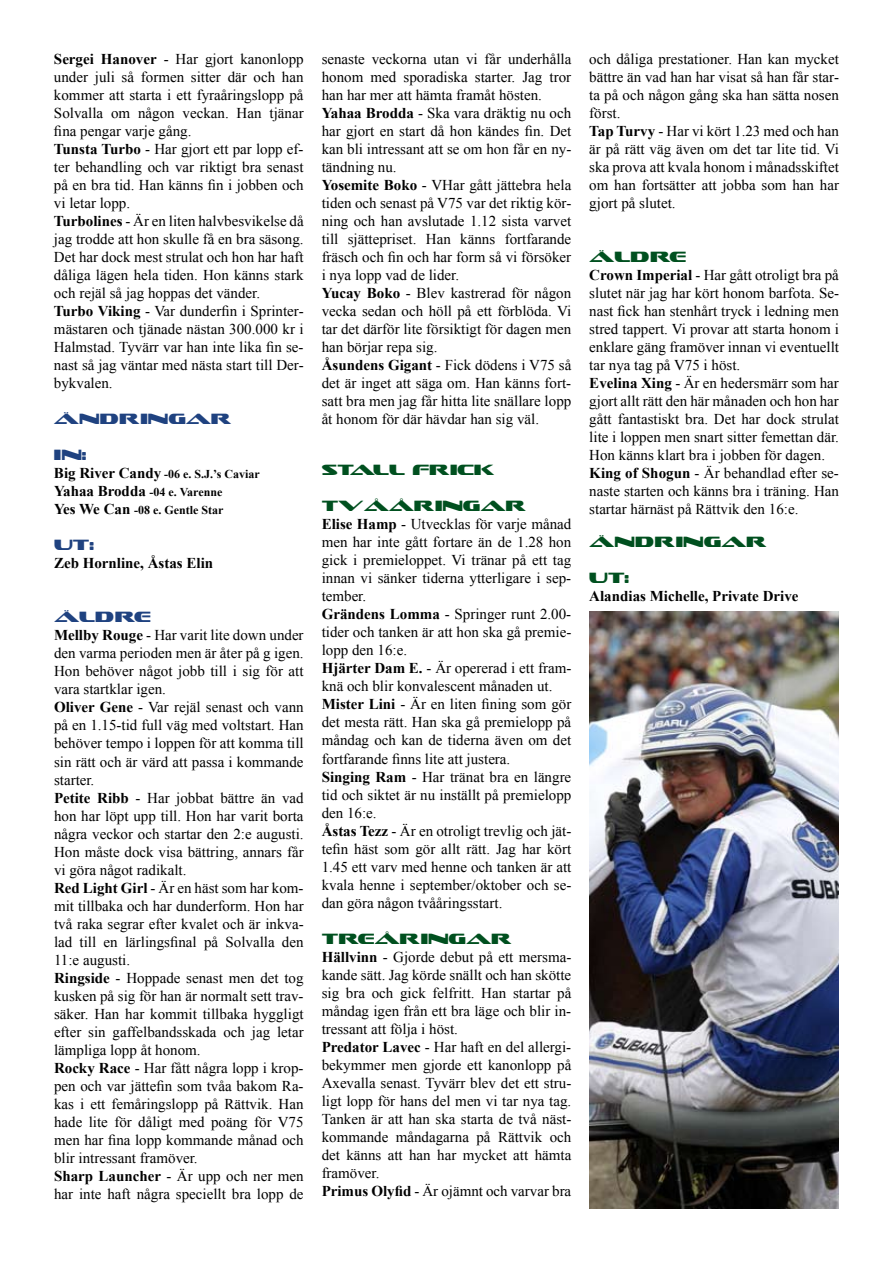
<style>
.page{position:relative;width:893px;height:1263px;background:#fff}
.page>*{position:absolute;margin:0;border:0;box-sizing:border-box;transform-origin:0 0}
.t1{font:15px/18px "Times New Roman";color:#000}
.t2{font:700 15px "Times New Roman";color:#000}
.t3{font:15px "Sofachrome";color:#00501f}
.t4{font:15px "Sofachrome";color:#1f4280}
.t5{font:700 12px/18px "Times New Roman";color:#000}
.s1{font-weight:700}
.s2{font-size:15px}
</style>
<div class="page">
<img style="left:589px;top:611px;width:250px;height:597px">
<p class="t1" style="left:54px;top:50px;width:251px"><span class="s1">Sergei Hanover</span> - Har gjort kanonlopp under juli så formen sitter där och han kommer att starta i ett fyraåringslopp på Solvalla om någon veckan. Han tjänar fina pengar varje gång.<br><span class="s1">Tunsta Turbo</span> - Har gjort ett par lopp ef&shy;ter behandling och var riktigt bra senast på en bra tid. Han känns fin i jobben och vi letar lopp.<br><span class="s1">Turbolines</span> - Är en liten halvbesvikelse då jag trodde att hon skulle få en bra säsong.<br>Det har dock mest strulat och hon har haft dåliga lägen hela tiden. Hon känns stark och rejäl så jag hoppas det vänder.<br><span class="s1">Turbo Viking</span> - Var dunderfin i Sprinter&shy;mästaren och tjänade nästan 300.000 kr i Halmstad. Tyvärr var han inte lika fin se&shy;nast så jag väntar med nästa start till Der&shy;bykvalen.</p>
<p class="t4" style="left:54px;top:412px;width:178px">ÄNDRINGAR</p>
<p class="t4" style="left:54px;top:448px;width:34px">IN:</p>
<p class="t5" style="left:54px;top:465px;width:207px"><span class="s2">Big River Candy</span> -06 e. S.J.’s Caviar<br><span class="s2">Yahaa Brodda</span> -04 e. Varenne<br><span class="s2">Yes We Can</span> -08 e. Gentle Star</p>
<p class="t4" style="left:54px;top:538px;width:42px">UT:</p>
<p class="t2" style="left:54px;top:553px;width:161px">Zeb Hornline, Åstas Elin</p>
<p class="t4" style="left:54px;top:610px;width:98px">ÄLDRE</p>
<p class="t1" style="left:54px;top:626px;width:251px"><span class="s1">Mellby Rouge</span> - Har varit lite down under den varma perioden men är åter på g igen.<br>Hon behöver något jobb till i sig för att vara startklar igen.<br><span class="s1">Oliver Gene</span> - Var rejäl senast och vann på en 1.15-tid full väg med voltstart. Han behöver tempo i loppen för att komma till sin rätt och är värd att passa i kommande starter.<br><span class="s1">Petite Ribb</span> - Har jobbat bättre än vad hon har löpt upp till. Hon har varit borta några veckor och startar den 2:e augusti.<br>Hon måste dock visa bättring, annars får vi göra något radikalt.<br><span class="s1">Red Light Girl</span> - Är en häst som har kom&shy;mit tillbaka och har dunderform. Hon har två raka segrar efter kvalet och är inkva&shy;lad till en lärlingsfinal på Solvalla den 11:e augusti.<br><span class="s1">Ringside</span> - Hoppade senast men det tog kusken på sig för han är normalt sett trav&shy;säker. Han har kommit tillbaka hyggligt efter sin gaffelbandsskada och jag letar lämpliga lopp åt honom.<br><span class="s1">Rocky Race</span> - Har fått några lopp i krop&shy;pen och var jättefin som tvåa bakom Ra&shy;kas i ett femåringslopp på Rättvik. Han hade lite för dåligt med poäng för V75 men har fina lopp kommande månad och blir intressant framöver.<br><span class="s1">Sharp Launcher</span> - Är upp och ner men har inte haft några speciellt bra lopp de</p>
<p class="t1" style="left:322px;top:50px;width:251px">senaste veckorna utan vi får underhålla honom med sporadiska starter. Jag tror han har mer att hämta framåt hösten.<br><span class="s1">Yahaa Brodda</span> - Ska vara dräktig nu och har gjort en start då hon kändes fin. Det kan bli intressant att se om hon får en ny&shy;tändning nu.<br><span class="s1">Yosemite Boko</span> - VHar gått jättebra hela tiden och senast på V75 var det riktig kör&shy;ning och han avslutade 1.12 sista varvet till sjättepriset. Han känns fortfarande fräsch och fin och har form så vi försöker i nya lopp vad de lider.<br><span class="s1">Yucay Boko</span> - Blev kastrerad för någon vecka sedan och höll på ett förblöda. Vi tar det därför lite försiktigt för dagen men han börjar repa sig.<br><span class="s1">Åsundens Gigant</span> - Fick dödens i V75 så det är inget att säga om. Han känns fort&shy;satt bra men jag får hitta lite snällare lopp åt honom för där hävdar han sig väl.</p>
<p class="t3" style="left:322px;top:463px;width:174px">STALL FRICK</p>
<p class="t3" style="left:322px;top:499px;width:205px">TVÅÅRINGAR</p>
<p class="t1" style="left:322px;top:515px;width:251px"><span class="s1">Elise Hamp</span> - Utvecklas för varje månad men har inte gått fortare än de 1.28 hon gick i premieloppet. Vi tränar på ett tag innan vi sänker tiderna ytterligare i sep&shy;tember.<br><span class="s1">Grändens Lomma</span> - Springer runt 2.00- tider och tanken är att hon ska gå premie&shy;lopp den 16:e.<br><span class="s1">Hjärter Dam E.</span> - Är opererad i ett fram&shy;knä och blir konvalescent månaden ut.<br><span class="s1">Mister Lini</span> - Är en liten fining som gör det mesta rätt. Han ska gå premielopp på måndag och kan de tiderna även om det fortfarande finns lite att justera.<br><span class="s1">Singing Ram</span> - Har tränat bra en längre tid och siktet är nu inställt på premielopp den 16:e.<br><span class="s1">Åstas Tezz</span> - Är en otroligt trevlig och jät&shy;tefin häst som gör allt rätt. Jag har kört 1.45 ett varv med henne och tanken är att kvala henne i september/oktober och se&shy;dan göra någon tvååringsstart.</p>
<p class="t3" style="left:322px;top:931px;width:191px">TREÅRINGAR</p>
<p class="t1" style="left:322px;top:947px;width:251px"><span class="s1">Hällvinn</span> - Gjorde debut på ett mersma&shy;kande sätt. Jag körde snällt och han skötte sig bra och gick felfritt. Han startar på måndag igen från ett bra läge och blir in&shy;tressant att följa i höst.<br><span class="s1">Predator Lavec</span> - Har haft en del allergi&shy;bekymmer men gjorde ett kanonlopp på Axevalla senast. Tyvärr blev det ett stru&shy;ligt lopp för hans del men vi tar nya tag.<br>Tanken är att han ska starta de två näst&shy;kommande måndagarna på Rättvik och det känns att han har mycket att hämta framöver.<br><span class="s1">Primus Olyfid</span> - Är ojämnt och varvar bra</p>
<p class="t1" style="left:589px;top:50px;width:251px">och dåliga prestationer. Han kan mycket bättre än vad han har visat så han får star&shy;ta på och någon gång ska han sätta nosen först.<br><span class="s1">Tap Turvy</span> - Har vi kört 1.23 med och han är på rätt väg även om det tar lite tid. Vi ska prova att kvala honom i månadsskiftet om han fortsätter att jobba som han har gjort på slutet.</p>
<p class="t3" style="left:589px;top:250px;width:98px">ÄLDRE</p>
<p class="t1" style="left:589px;top:266px;width:251px"><span class="s1">Crown Imperial</span> - Har gått otroligt bra på slutet när jag har kört honom barfota. Se&shy;nast fick han stenhårt tryck i ledning men stred tappert. Vi provar att starta honom i enklare gäng framöver innan vi eventuellt tar nya tag på V75 i höst.<br><span class="s1">Evelina Xing</span> - Är en hedersmärr som har gjort allt rätt den här månaden och hon har gått fantastiskt bra. Det har dock strulat lite i loppen men snart sitter femettan där.<br>Hon känns klart bra i jobben för dagen.<br><span class="s1">King of Shogun</span> - Är behandlad efter se&shy;naste starten och känns bra i träning. Han startar härnäst på Rättvik den 16:e.</p>
<p class="t3" style="left:589px;top:534px;width:178px">ÄNDRINGAR</p>
<p class="t3" style="left:589px;top:570px;width:42px">UT:</p>
<p class="t2" style="left:589px;top:585px;width:211px">Alandias Michelle, Private Drive</p>
</div>
